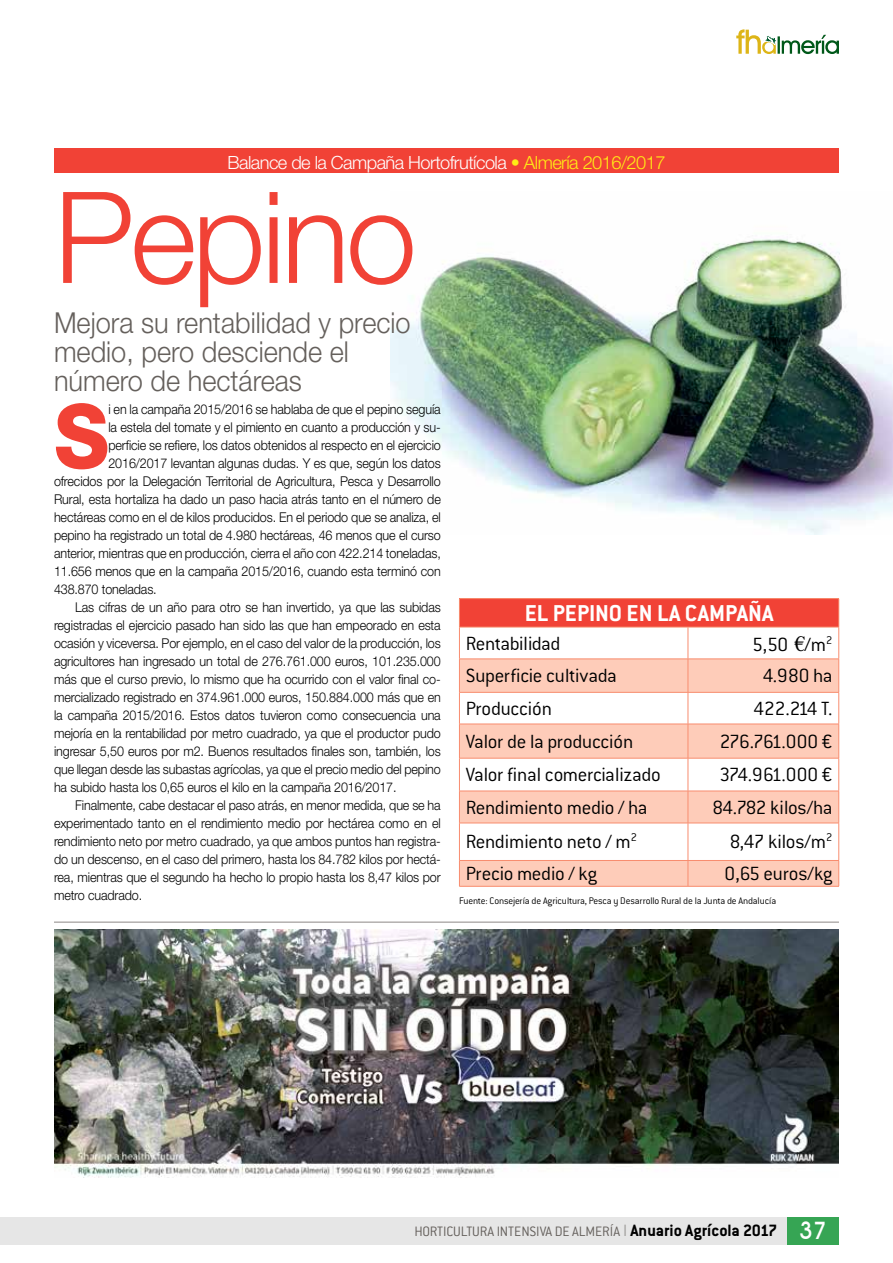
<style>
.page{position:relative;width:893px;height:1263px;background:#fff}
.page>*{position:absolute;margin:0;border:0;box-sizing:border-box;transform-origin:0 0}
.t1{font:300 127.2px "Helvetica Neue LT Std";letter-spacing:-.03em;color:#f14236}
.t2{font:800 89.1px "Helvetica Neue LT Std";color:#f14236;scale:.93 1}
.t3{font:300 28.95px/29px "Helvetica Neue LT Std";color:#65605c;scale:.94 1}
.t4{font:700 25.2px "Conduit ITC";color:#fff}
.t5{font:300 21px "Conduit ITC";letter-spacing:-.015em;color:#000}
.t6{font:300 21px "Conduit ITC";letter-spacing:-.045em;color:#000}
.t7{font:300 18.15px "Helvetica Neue LT Std";letter-spacing:-.03em;color:#fff}
.t8{font:300 15px "Conduit ITC";color:#65605c}
.t9{font:300 13.5px "Helvetica Neue LT Std";letter-spacing:-.01em;color:#000;scale:.93 1}
.t10{font:300 10.5px "Conduit ITC";letter-spacing:-.015em;color:#000}
.s1{color:#ffec15}
.s2{font-family:"Times LT Std";font-weight:400}
.s3{font-size:18px;color:#a19f9d}
.s4{font-weight:700;font-size:18px;color:#000}
.s5{font-family:"Avant Garde IT Cby BT";font-weight:500;font-size:24px;color:#fff}
</style>
<div class="page">
<div style="left:0;top:1217px;width:839px;height:28px;background:#e6e6e6"></div>
<div style="left:788px;top:1217px;width:51px;height:28px;background:#36a554"></div>
<svg style="left:736px;top:29px;width:103px;height:25px"></svg>
<img style="left:391px;top:239px;width:502px;height:296px">
<div style="left:54px;top:149px;width:785px;height:24px;background:#f14236"></div>
<div style="left:459px;top:599px;width:380px;height:28px;background:#f14236"></div>
<svg style="left:460px;top:628px;width:378px;height:31px"></svg>
<svg style="left:460px;top:660px;width:378px;height:226px;fill:#feccb9"></svg>
<hr style="left:459px;top:598px;width:229px;height:1px;background:#f88d6f">
<svg style="left:459px;top:599px;width:1px;height:28px"></svg>
<hr style="left:688px;top:598px;width:151px;height:1px;background:#f88d6f">
<svg style="left:838px;top:599px;width:1px;height:28px"></svg>
<hr style="left:459px;top:627px;width:229px;height:1px;background:#f88d6f">
<hr style="left:459px;top:627px;width:1px;height:32px;background:#f88d6f">
<hr style="left:688px;top:627px;width:151px;height:1px;background:#f88d6f">
<hr style="left:688px;top:627px;width:1px;height:32px;background:#f88d6f">
<hr style="left:838px;top:627px;width:1px;height:32px;background:#f88d6f">
<hr style="left:459px;top:659px;width:229px;height:1px;background:#f88d6f">
<hr style="left:459px;top:659px;width:1px;height:33px;background:#f88d6f">
<hr style="left:688px;top:659px;width:151px;height:1px;background:#f88d6f">
<hr style="left:688px;top:659px;width:1px;height:33px;background:#f88d6f">
<hr style="left:838px;top:659px;width:1px;height:33px;background:#f88d6f">
<hr style="left:459px;top:692px;width:229px;height:1px;background:#f88d6f">
<hr style="left:459px;top:692px;width:1px;height:32px;background:#f88d6f">
<hr style="left:688px;top:692px;width:151px;height:1px;background:#f88d6f">
<hr style="left:688px;top:692px;width:1px;height:32px;background:#f88d6f">
<hr style="left:838px;top:692px;width:1px;height:32px;background:#f88d6f">
<hr style="left:459px;top:724px;width:229px;height:1px;background:#f88d6f">
<hr style="left:459px;top:724px;width:1px;height:34px;background:#f88d6f">
<hr style="left:688px;top:724px;width:151px;height:1px;background:#f88d6f">
<hr style="left:688px;top:724px;width:1px;height:34px;background:#f88d6f">
<hr style="left:838px;top:724px;width:1px;height:34px;background:#f88d6f">
<hr style="left:459px;top:758px;width:229px;height:1px;background:#f88d6f">
<hr style="left:459px;top:758px;width:1px;height:33px;background:#f88d6f">
<hr style="left:688px;top:758px;width:151px;height:1px;background:#f88d6f">
<hr style="left:688px;top:758px;width:1px;height:33px;background:#f88d6f">
<hr style="left:838px;top:758px;width:1px;height:33px;background:#f88d6f">
<hr style="left:459px;top:791px;width:229px;height:1px;background:#f88d6f">
<hr style="left:459px;top:791px;width:1px;height:32px;background:#f88d6f">
<hr style="left:688px;top:791px;width:151px;height:1px;background:#f88d6f">
<hr style="left:688px;top:791px;width:1px;height:32px;background:#f88d6f">
<hr style="left:838px;top:791px;width:1px;height:32px;background:#f88d6f">
<hr style="left:459px;top:823px;width:229px;height:1px;background:#f88d6f">
<hr style="left:459px;top:823px;width:1px;height:37px;background:#f88d6f">
<hr style="left:688px;top:823px;width:151px;height:1px;background:#f88d6f">
<hr style="left:688px;top:823px;width:1px;height:37px;background:#f88d6f">
<hr style="left:838px;top:823px;width:1px;height:37px;background:#f88d6f">
<hr style="left:459px;top:860px;width:229px;height:1px;background:#f88d6f">
<svg style="left:459px;top:861px;width:1px;height:25px"></svg>
<hr style="left:688px;top:860px;width:151px;height:1px;background:#f88d6f">
<svg style="left:688px;top:861px;width:1px;height:25px"></svg>
<svg style="left:838px;top:861px;width:1px;height:25px"></svg>
<hr style="left:459px;top:886px;width:229px;height:1px;background:#f88d6f">
<hr style="left:688px;top:886px;width:151px;height:1px;background:#f88d6f">
<img style="left:54px;top:930px;width:785px;height:248px">
<hr style="left:54px;top:922px;width:785px;height:1px;background:#8c8886">
<h3 class="t7" style="left:228px;top:151px;width:439px">Balance de la Campaña Hortofrutícola <span class="s1">• Almería 2016/2017</span></h3>
<h1 class="t1" style="left:54px;top:160px;width:364px">Pepino</h1>
<h3 class="t3" style="left:54px;top:308px;width:381px">Mejora su rentabilidad y precio medio, pero desciende el número de hectáreas</h3>
<h2 class="t2" style="left:54px;top:383px;width:61px">S</h2>
<p class="t9" style="left:108px;top:401px;width:359px">i en la campaña 2015/2016 se hablaba de que el pepino seguía</p>
<p class="t9" style="left:108px;top:419px;width:359px">la estela del tomate y el pimiento en cuanto a producción y su-</p>
<p class="t9" style="left:108px;top:437px;width:359px">perficie se refiere, los datos obtenidos al respecto en el ejercicio</p>
<p class="t9" style="left:108px;top:455px;width:359px">2016/2017 levantan algunas dudas. Y es que, según los datos</p>
<p class="t9" style="left:54px;top:473px;width:417px">ofrecidos por la Delegación Territorial de Agricultura, Pesca y Desarrollo</p>
<p class="t9" style="left:54px;top:491px;width:417px">Rural, esta hortaliza ha dado un paso hacia atrás tanto en el número de</p>
<p class="t9" style="left:54px;top:509px;width:417px">hectáreas como en el de kilos producidos. En el periodo que se analiza, el</p>
<p class="t9" style="left:54px;top:527px;width:417px">pepino ha registrado un total de 4.980 hectáreas, 46 menos que el curso</p>
<p class="t9" style="left:54px;top:545px;width:417px">anterior, mientras que en producción, cierra el año con 422.214 toneladas,</p>
<p class="t9" style="left:54px;top:563px;width:417px">11.656 menos que en la campaña 2015/2016, cuando esta terminó con</p>
<p class="t9" style="left:54px;top:581px;width:112px">438.870 toneladas.</p>
<p class="t9" style="left:75px;top:599px;width:395px">Las cifras de un año para otro se han invertido, ya que las subidas</p>
<p class="t9" style="left:54px;top:617px;width:417px">registradas el ejercicio pasado han sido las que han empeorado en esta</p>
<p class="t9" style="left:54px;top:635px;width:417px">ocasión y viceversa. Por ejemplo, en el caso del valor de la producción, los</p>
<p class="t9" style="left:54px;top:653px;width:417px">agricultores han ingresado un total de 276.761.000 euros, 101.235.000</p>
<p class="t9" style="left:54px;top:671px;width:417px">más que el curso previo, lo mismo que ha ocurrido con el valor final co-</p>
<p class="t9" style="left:54px;top:689px;width:417px">mercializado registrado en 374.961.000 euros, 150.884.000 más que en</p>
<p class="t9" style="left:54px;top:707px;width:417px">la campaña 2015/2016. Estos datos tuvieron como consecuencia una</p>
<p class="t9" style="left:54px;top:725px;width:417px">mejoría en la rentabilidad por metro cuadrado, ya que el productor pudo</p>
<p class="t9" style="left:54px;top:743px;width:417px">ingresar 5,50 euros por m2. Buenos resultados finales son, también, los</p>
<p class="t9" style="left:54px;top:761px;width:417px">que llegan desde las subastas agrícolas, ya que el precio medio del pepino</p>
<p class="t9" style="left:54px;top:779px;width:370px">ha subido hasta los 0,65 euros el kilo en la campaña 2016/2017.</p>
<p class="t9" style="left:75px;top:797px;width:395px">Finalmente, cabe destacar el paso atrás, en menor medida, que se ha</p>
<p class="t9" style="left:54px;top:815px;width:417px">experimentado tanto en el rendimiento medio por hectárea como en el</p>
<p class="t9" style="left:54px;top:833px;width:417px">rendimiento neto por metro cuadrado, ya que ambos puntos han registra-</p>
<p class="t9" style="left:54px;top:851px;width:417px">do un descenso, en el caso del primero, hasta los 84.782 kilos por hectá-</p>
<p class="t9" style="left:54px;top:869px;width:417px">rea, mientras que el segundo ha hecho lo propio hasta los 8,47 kilos por</p>
<p class="t9" style="left:54px;top:887px;width:96px">metro cuadrado.</p>
<h3 class="t4" style="left:525px;top:598px;width:250px">EL PEPINO EN LA CAMPAÑA</h3>
<h3 class="t5" style="left:466px;top:630px;width:96px">Rentabilidad</h3>
<h3 class="t5" style="left:752px;top:631px;width:82px">5,50 <span class="s2">€</span>/m<sup>2</sup></h3>
<h3 class="t5" style="left:466px;top:663px;width:153px">Superficie cultivada</h3>
<h3 class="t5" style="left:763px;top:663px;width:71px">4.980 ha</h3>
<h3 class="t5" style="left:466px;top:695px;width:88px">Producción</h3>
<h3 class="t5" style="left:753px;top:695px;width:81px">422.214 T.</h3>
<h3 class="t5" style="left:466px;top:728px;width:169px">Valor de la producción</h3>
<h3 class="t6" style="left:720px;top:728px;width:114px">276.761.000 €</h3>
<h3 class="t5" style="left:466px;top:762px;width:197px">Valor final comercializado</h3>
<h3 class="t5" style="left:719px;top:762px;width:115px">374.961.000 €</h3>
<h3 class="t5" style="left:466px;top:794px;width:183px">Rendimiento medio / ha</h3>
<h3 class="t5" style="left:712px;top:794px;width:121px">84.782 kilos/ha</h3>
<h3 class="t5" style="left:466px;top:829px;width:173px">Rendimiento neto / m<sup>2</sup></h3>
<h3 class="t5" style="left:730px;top:829px;width:104px">8,47 kilos/m<sup>2</sup></h3>
<h3 class="t5" style="left:466px;top:861px;width:133px">Precio medio / kg</h3>
<h3 class="t5" style="left:725px;top:861px;width:109px">0,65 euros/kg</h3>
<p class="t10" style="left:459px;top:895px;width:318px">Fuente: Consejería de Agricultura, Pesca y Desarrollo Rural de la Junta de Andalucía</p>
<p class="t8" style="left:415px;top:1222px;width:413px">HORTICULTURA INTENSIVA DE ALMERÍA <span class="s3">I</span> <span class="s4">Anuario Agrícola 2017</span> <span class="s5">37</span></p>
</div>
